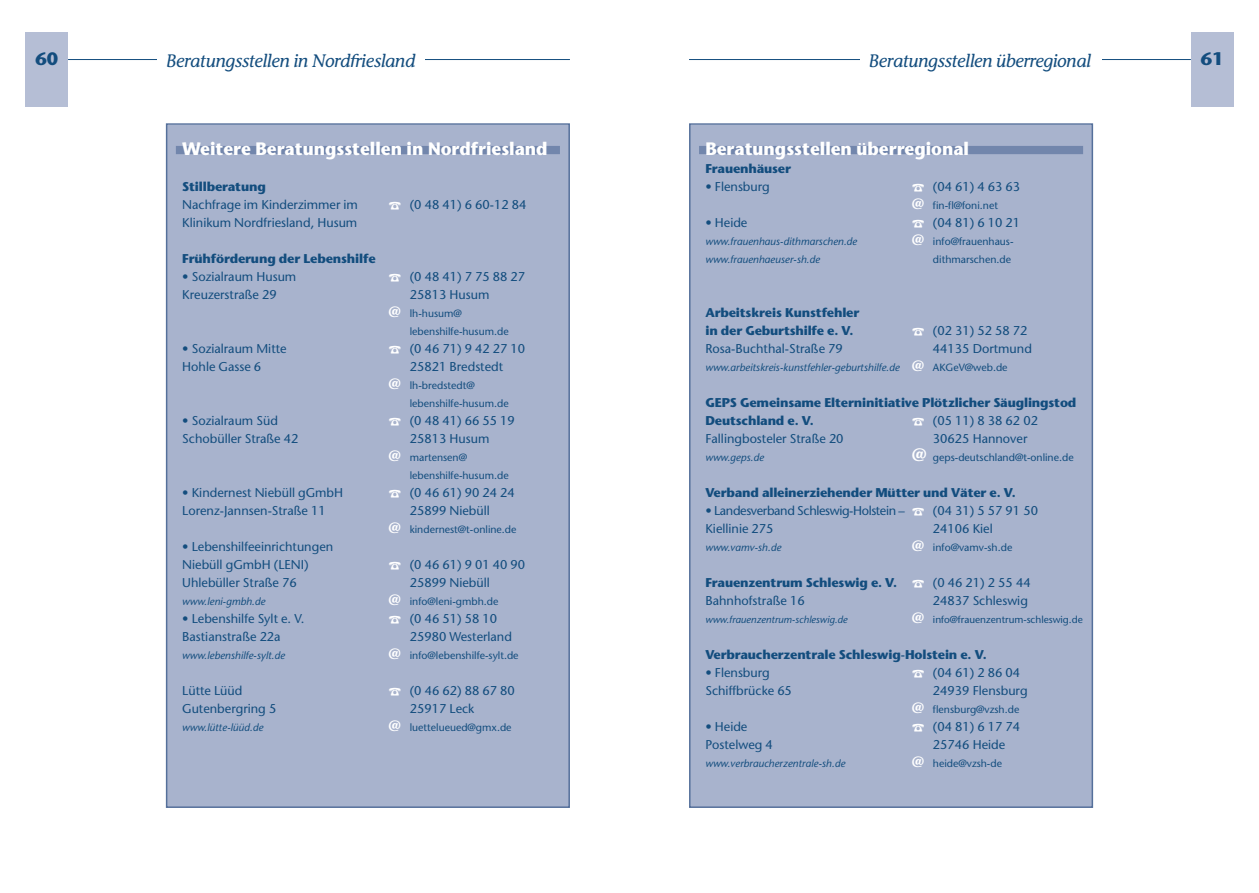
<style>
.page{position:relative;width:1259px;height:893px;background:#fff}
.page>*{position:absolute;margin:0;border:0;box-sizing:border-box;transform-origin:0 0}
.t1{font:700 18px "Stone Sans";color:#fff;scale:.95 1}
.t2{font:italic 18px "Stone Informal";letter-spacing:-.015em;color:#134d7e}
.t3{font:700 18px "Stone Sans";color:#134d7e}
.t4{font:12.75px/18px "Stone Sans";color:#134d7e}
.t5{font:700 12.75px/18px "Stone Sans";letter-spacing:-.015em;color:#134d7e}
.t6{font:12.75px/18px "Stone Sans";letter-spacing:-.03em;color:#134d7e}
.t7{font:10.5px/18px "Stone Sans";color:#134d7e}
.t8{font:italic 10.5px "Stone Sans";color:#134d7e}
.t9{font:10.05px "Stone Sans";color:#134d7e}
.t10{font:italic 10.05px "Stone Sans";color:#134d7e}
.s1{color:#fff}
.s2{font-family:"Stone Informal";font-weight:700;font-size:15px;color:#fff}
.s3{font-family:"Stone Informal";font-weight:700;font-style:normal;font-size:15px;color:#fff}
.s4{font-style:normal}
.s5{font-family:"Stone Informal";font-weight:700;font-size:18px;color:#fff}
.s6{font-weight:700}
</style>
<div class="page">
<hr style="left:1068px;top:59px;width:123px;height:1px;background:#134d7e">
<hr style="left:689px;top:59px;width:344px;height:1px;background:#134d7e">
<div style="left:1191px;top:32px;width:42px;height:74px;background:#b5bed5"></div>
<hr style="left:189px;top:59px;width:381px;height:1px;background:#134d7e">
<hr style="left:68px;top:59px;width:93px;height:1px;background:#134d7e">
<div style="left:26px;top:32px;width:42px;height:74px;background:#b5bed5"></div>
<div style="left:690px;top:125px;width:401px;height:681px;background:#a8b3cd"></div>
<div style="left:689px;top:123px;width:404px;height:685px;border:2px solid #55709b"></div>
<div style="left:699px;top:146px;width:384px;height:8px;background:#7286ac"></div>
<div style="left:860px;top:45px;width:241px;height:36px;background:#fff"></div>
<div style="left:167px;top:125px;width:401px;height:681px;background:#a8b3cd"></div>
<div style="left:166px;top:123px;width:404px;height:685px;border:2px solid #55709b"></div>
<div style="left:176px;top:146px;width:384px;height:8px;background:#7286ac"></div>
<div style="left:157px;top:45px;width:267px;height:36px;background:#fff"></div>
<h1 class="t3" style="left:35px;top:52px;width:24px">60</h1>
<h1 class="t3" style="left:1200px;top:52px;width:24px">61</h1>
<h1 class="t2" style="left:868px;top:54px;width:224px">Beratungsstellen überregional</h1>
<h1 class="t2" style="left:166px;top:54px;width:251px">Beratungsstellen in Nordfriesland</h1>
<h1 class="t1" style="left:182px;top:141px;width:386px">Weitere Beratungsstellen in Nordfriesland</h1>
<p class="t5" style="left:182px;top:178px;width:85px">Stillberatung</p>
<p class="t4" style="left:182px;top:196px;width:177px">Nachfrage im Kinderzimmer im</p>
<p class="t4" style="left:388px;top:196px;width:139px"><span class="s1">☎</span> (0 48 41) 6 60-12 84</p>
<p class="t4" style="left:182px;top:214px;width:177px">Klinikum Nordfriesland, Husum</p>
<p class="t5" style="left:182px;top:250px;width:195px">Frühförderung der Lebenshilfe</p>
<p class="t4" style="left:182px;top:268px;width:116px">• Sozialraum Husum</p>
<p class="t4" style="left:388px;top:268px;width:138px"><span class="s1">☎</span> (0 48 41) 7 75 88 27</p>
<p class="t4" style="left:182px;top:286px;width:96px">Kreuzerstraße 29</p>
<p class="t4" style="left:410px;top:286px;width:81px">25813 Husum</p>
<p class="t7" style="left:410px;top:305px;width:100px;text-indent:-21px"><span class="s2">@</span> lh-husum@ lebenshilfe-husum.de</p>
<p class="t4" style="left:182px;top:340px;width:106px">• Sozialraum Mitte</p>
<p class="t4" style="left:388px;top:340px;width:138px"><span class="s1">☎</span> (0 46 71) 9 42 27 10</p>
<p class="t4" style="left:182px;top:358px;width:80px">Hohle Gasse 6</p>
<p class="t4" style="left:410px;top:358px;width:95px">25821 Bredstedt</p>
<p class="t7" style="left:410px;top:377px;width:100px;text-indent:-21px"><span class="s2">@</span> lh-bredstedt@ lebenshilfe-husum.de</p>
<p class="t4" style="left:182px;top:412px;width:97px">• Sozialraum Süd</p>
<p class="t4" style="left:388px;top:412px;width:128px"><span class="s1">☎</span> (0 48 41) 66 55 19</p>
<p class="t4" style="left:182px;top:430px;width:118px">Schobüller Straße 42</p>
<p class="t4" style="left:410px;top:430px;width:81px">25813 Husum</p>
<p class="t7" style="left:410px;top:449px;width:100px;text-indent:-21px"><span class="s2">@</span> martensen@ lebenshilfe-husum.de</p>
<p class="t4" style="left:182px;top:484px;width:162px">• Kindernest Niebüll gGmbH</p>
<p class="t4" style="left:388px;top:484px;width:128px"><span class="s1">☎</span> (0 46 61) 90 24 24</p>
<p class="t4" style="left:182px;top:502px;width:145px">Lorenz-Jannsen-Straße 11</p>
<p class="t4" style="left:410px;top:502px;width:82px">25899 Niebüll</p>
<p class="t7" style="left:388px;top:521px;width:129px"><span class="s2">@</span> kindernest@t-online.de</p>
<p class="t4" style="left:182px;top:538px;width:152px">• Lebenshilfeeinrichtungen<br>Niebüll gGmbH (LENI)</p>
<p class="t4" style="left:388px;top:556px;width:138px"><span class="s1">☎</span> (0 46 61) 9 01 40 90</p>
<p class="t4" style="left:182px;top:574px;width:116px">Uhlebüller Straße 76</p>
<p class="t4" style="left:410px;top:574px;width:82px">25899 Niebüll</p>
<p class="t8" style="left:182px;top:597px;width:85px">www.leni-gmbh.de</p>
<p class="t7" style="left:388px;top:593px;width:111px"><span class="s2">@</span> info@leni-gmbh.de</p>
<p class="t4" style="left:182px;top:610px;width:124px">• Lebenshilfe Sylt e. V.</p>
<p class="t4" style="left:388px;top:610px;width:110px"><span class="s1">☎</span> (0 46 51) 58 10</p>
<p class="t4" style="left:182px;top:628px;width:100px">Bastianstraße 22a</p>
<p class="t4" style="left:410px;top:628px;width:104px">25980 Westerland</p>
<p class="t8" style="left:182px;top:651px;width:104px">www.lebenshilfe-sylt.de</p>
<p class="t7" style="left:388px;top:647px;width:132px"><span class="s2">@</span> info@lebenshilfe-sylt.de</p>
<p class="t4" style="left:182px;top:682px;width:62px">Lütte Lüüd</p>
<p class="t4" style="left:388px;top:682px;width:128px"><span class="s1">☎</span> (0 46 62) 88 67 80</p>
<p class="t4" style="left:182px;top:700px;width:96px">Gutenbergring 5</p>
<p class="t4" style="left:410px;top:700px;width:66px">25917 Leck</p>
<p class="t8" style="left:182px;top:723px;width:82px">www.lütte-lüüd.de</p>
<p class="t7" style="left:388px;top:719px;width:125px"><span class="s2">@</span> luettelueued@gmx.de</p>
<h1 class="t1" style="left:705px;top:141px;width:279px">Beratungsstellen überregional</h1>
<p class="t5" style="left:705px;top:160px;width:87px">Frauenhäuser</p>
<p class="t4" style="left:705px;top:178px;width:66px">• Flensburg</p>
<p class="t4" style="left:911px;top:178px;width:110px"><span class="s1">☎</span> (04 61) 4 63 63</p>
<p class="t7" style="left:911px;top:197px;width:88px"><span class="s2">@</span> fin-fl@foni.net</p>
<p class="t4" style="left:705px;top:214px;width:44px">• Heide</p>
<p class="t4" style="left:911px;top:214px;width:110px"><span class="s1">☎</span> (04 81) 6 10 21</p>
<p class="t8" style="left:705px;top:237px;width:153px">www.frauenhaus-dithmarschen.de</p>
<p class="t7" style="left:911px;top:233px;width:103px"><span class="s2">@</span> info@frauenhaus-</p>
<p class="t8" style="left:705px;top:255px;width:116px">www.frauenhaeuser-sh.de</p>
<p class="t7" style="left:933px;top:251px;width:80px">dithmarschen.de</p>
<p class="t5" style="left:705px;top:304px;width:155px">Arbeitskreis Kunstfehler in der Geburtshilfe e. V.</p>
<p class="t4" style="left:911px;top:322px;width:117px"><span class="s1">☎</span> (02 31) 52 58 72</p>
<p class="t4" style="left:705px;top:340px;width:139px">Rosa-Buchthal-Straße 79</p>
<p class="t4" style="left:933px;top:340px;width:100px">44135 Dortmund</p>
<p class="t8" style="left:705px;top:363px;width:304px">www.arbeitskreis-kunstfehler-geburtshilfe.de <span class="s3">@</span> <span class="s4">AKGeV@web.de</span></p>
<p class="t5" style="left:705px;top:394px;width:372px">GEPS Gemeinsame Elterninitiative Plötzlicher Säuglingstod<br>Deutschland e. V.</p>
<p class="t4" style="left:911px;top:412px;width:128px"><span class="s1">☎</span> (05 11) 8 38 62 02</p>
<p class="t4" style="left:705px;top:430px;width:140px">Fallingbosteler Straße 20</p>
<p class="t4" style="left:933px;top:430px;width:96px">30625 Hannover</p>
<p class="t8" style="left:705px;top:453px;width:60px">www.geps.de</p>
<p class="t7" style="left:911px;top:449px;width:163px"><span class="s5">@</span> geps-deutschland@t-online.de</p>
<p class="t5" style="left:705px;top:484px;width:312px">Verband alleinerziehender Mütter und Väter e. V.</p>
<p class="t6" style="left:705px;top:502px;width:334px">• Landesverband Schleswig-Holstein – <span class="s1">☎</span> (04 31) 5 57 91 50<br>Kiellinie 275</p>
<p class="t4" style="left:933px;top:520px;width:61px">24106 Kiel</p>
<p class="t8" style="left:705px;top:543px;width:77px">www.vamv-sh.de</p>
<p class="t7" style="left:911px;top:539px;width:102px"><span class="s2">@</span> info@vamv-sh.de</p>
<p class="t4" style="left:705px;top:574px;width:327px"><span class="s6">Frauenzentrum Schleswig e. V.</span> <span class="s1">☎</span> (0 46 21) 2 55 44<br>Bahnhofstraße 16</p>
<p class="t4" style="left:933px;top:592px;width:96px">24837 Schleswig</p>
<p class="t10" style="left:705px;top:615px;width:144px">www.frauenzentrum-schleswig.de</p>
<p class="t9" style="left:911px;top:615px;width:173px"><span class="s2">@</span> info@frauenzentrum-schleswig.de</p>
<p class="t5" style="left:705px;top:646px;width:283px">Verbraucherzentrale Schleswig-Holstein e. V.</p>
<p class="t4" style="left:705px;top:664px;width:66px">• Flensburg</p>
<p class="t4" style="left:911px;top:664px;width:110px"><span class="s1">☎</span> (04 61) 2 86 04</p>
<p class="t4" style="left:705px;top:682px;width:88px">Schiffbrücke 65</p>
<p class="t4" style="left:933px;top:682px;width:96px">24939 Flensburg</p>
<p class="t7" style="left:911px;top:701px;width:109px"><span class="s2">@</span> flensburg@vzsh.de</p>
<p class="t4" style="left:705px;top:718px;width:44px">• Heide</p>
<p class="t4" style="left:911px;top:718px;width:110px"><span class="s1">☎</span> (04 81) 6 17 74</p>
<p class="t4" style="left:705px;top:736px;width:69px">Postelweg 4</p>
<p class="t4" style="left:933px;top:736px;width:74px">25746 Heide</p>
<p class="t8" style="left:705px;top:759px;width:141px">www.verbraucherzentrale-sh.de</p>
<p class="t7" style="left:911px;top:755px;width:92px"><span class="s2">@</span> heide@vzsh-de</p>
</div>
